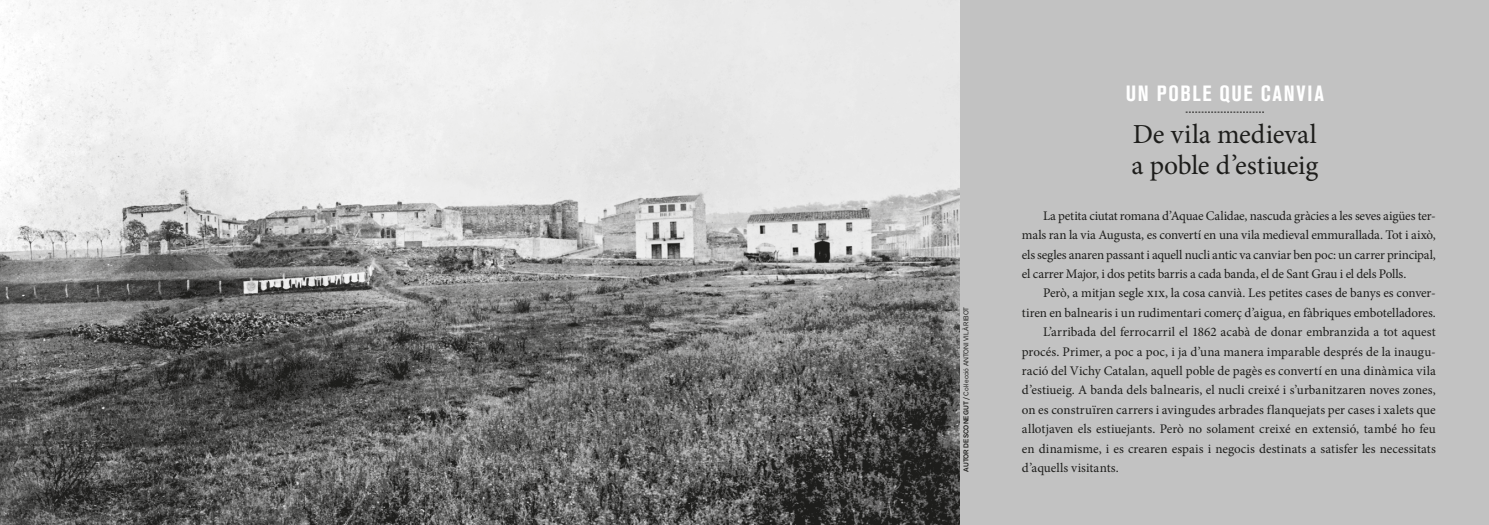
<style>
.page{position:relative;width:1489px;height:525px;background:#fff}
.page>*{position:absolute;margin:0;border:0;box-sizing:border-box;transform-origin:0 0}
.t1{font:27.5px/31.2px "Minion Pro";letter-spacing:-.005em;color:#1d1d1b}
.t2{font:700 condensed 21.88px "Akzidenz Grotesk BQ";letter-spacing:.08em;color:#fff}
.t3{font:13.12px/19.4px "Minion Pro";color:#1d1d1b;text-align:justify}
.t4{font:6.88px "Akzid Grtsk Next";color:#1d1d1b}
.s1{font-weight:500}
</style>
<div class="page">
<div style="left:959px;top:0;width:529px;height:524px;background:#c2c2c2"></div>
<svg style="left:1185px;top:112px;width:78px;height:1px"></svg>
<img style="left:0;top:0;width:959px;height:524px">
<p class="t4" style="left:961px;top:471px;width:166px;rotate:-90deg"><span class="s1">AUTOR DESCONEGUT /</span> Col·lecció ANTONI VILÀ RIBOT</p>
<h2 class="t2" style="left:1125px;top:81px;width:199px">UN POBLE QUE CANVIA</h2>
<h1 class="t1" style="left:1131px;top:119px;width:188px">De vila medieval a poble d’estiueig</h1>
<p class="t3" style="left:1021px;top:206px;width:415px;text-indent:21px">La petita ciutat romana d’Aquae Calidae, nascuda gràcies a les seves aigües ter&shy;mals ran la via Augusta, es convertí en una vila medieval emmurallada. Tot i això, els segles anaren passant i aquell nucli antic va canviar ben poc: un carrer principal, el carrer Major, i dos petits barris a cada banda, el de Sant Grau i el dels Polls.</p>
<p class="t3" style="left:1043px;top:283px;width:394px">Però, a mitjan segle xix, la cosa canvià. Les petites cases de banys es conver-</p>
<p class="t3" style="left:1021px;top:303px;width:415px">tiren en balnearis i un rudimentari comerç d’aigua, en fàbriques embotelladores.</p>
<p class="t3" style="left:1043px;top:322px;width:394px">L’arribada del ferrocarril el 1862 acabà de donar embranzida a tot aquest</p>
<p class="t3" style="left:1021px;top:341px;width:415px">procés. Primer, a poc a poc, i ja d’una manera imparable després de la inaugu-</p>
<p class="t3" style="left:1021px;top:361px;width:415px">ració del Vichy Catalan, aquell poble de pagès es convertí en una dinàmica vila</p>
<p class="t3" style="left:1021px;top:380px;width:415px">d’estiueig. A banda dels balnearis, el nucli creixé i s’urbanitzaren noves zones,</p>
<p class="t3" style="left:1021px;top:399px;width:415px">on es construïren carrers i avingudes arbrades flanquejats per cases i xalets que</p>
<p class="t3" style="left:1021px;top:419px;width:415px">allotjaven els estiuejants. Però no solament creixé en extensió, també ho feu</p>
<p class="t3" style="left:1021px;top:438px;width:415px">en dinamisme, i es crearen espais i negocis destinats a satisfer les necessitats</p>
<p class="t3" style="left:1021px;top:458px;width:98px">d’aquells visitants.</p>
</div>
